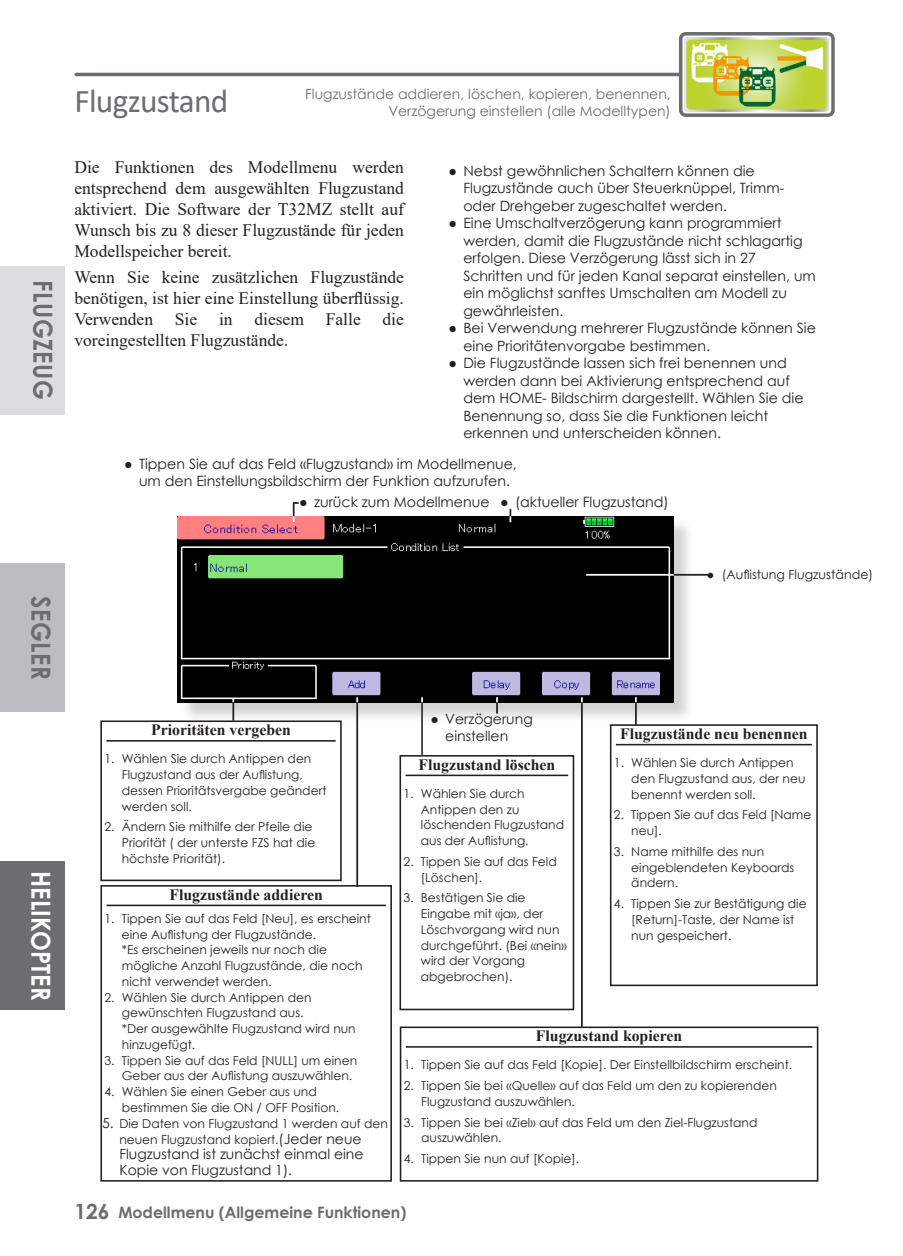
<style>
.page{position:relative;width:903px;height:1256px;background:#fff}
.page>*{position:absolute;margin:0;border:0;box-sizing:border-box;transform-origin:0 0}
.Titel_Grau_NEU{font:33.25px "Calibri";letter-spacing:-.02em;color:#6c6d70}
.t1{font:700 26.25px "Century Gothic";letter-spacing:.02em;color:#6c6d70;scale:.9 1}
.t2{font:700 26.25px "Century Gothic";color:#fff;scale:.9 1}
.SERIFEN_Text{font:17.5px/21px "Times New Roman";color:#231f20;text-align:justify}
.Title_Text_box_under{font:700 15.75px "Times New Roman";color:#231f20}
.t3{font:700 15.75px "Century Gothic";color:#6c6d70}
.t4{font:14.17px/17.5px "Century Gothic";color:#231f20}
.Beschriebtext_NEU{font:14px/17.5px "Century Gothic";color:#6c6d70;text-align:right}
.Nummerierung_Serifen{font:14px/15.8px "Century Gothic";color:#231f20}
.t5{font:12.6px "Century Gothic";color:#231f20}
.Nummerierung_Serifen-2{font:12.25px/15.8px "Century Gothic";color:#231f20}
.s1{font-size:14px}
.s2{font-size:21px}
</style>
<div class="page">
<hr style="left:76px;top:73px;width:751px;height:3px;background:#6c6d70">
<div style="left:0;top:265px;width:64px;height:149px;background:#dcdddf"></div>
<div style="left:0;top:563px;width:64px;height:149px;background:#bcbdc0"></div>
<div style="left:0;top:861px;width:64px;height:148px;background:#6c6d70"></div>
<div style="left:180px;top:518px;width:514px;height:205px;background:#231f20;opacity:.2"></div>
<img style="left:178px;top:516px;width:496px;height:186px">
<hr style="left:586px;top:573px;width:89px;height:2px;background:#fff">
<hr style="left:106px;top:739px;width:230px;height:2px;background:#231f20">
<div style="left:100px;top:720px;width:242px;height:161px;border:2px solid #231f20"></div>
<hr style="left:106px;top:904px;width:280px;height:2px;background:#231f20">
<div style="left:100px;top:884px;width:292px;height:297px;border:2px solid #231f20"></div>
<hr style="left:405px;top:774px;width:163px;height:2px;background:#231f20">
<div style="left:399px;top:754px;width:175px;height:255px;border:2px solid #231f20"></div>
<hr style="left:616px;top:743px;width:196px;height:2px;background:#231f20">
<div style="left:610px;top:724px;width:208px;height:261px;border:2px solid #231f20"></div>
<hr style="left:406px;top:1045px;width:406px;height:2px;background:#231f20">
<div style="left:400px;top:1026px;width:418px;height:155px;border:2px solid #231f20"></div>
<hr style="left:421px;top:702px;width:2px;height:52px;background:#231f20">
<hr style="left:674px;top:573px;width:35px;height:2px;background:#231f20">
<hr style="left:635px;top:702px;width:2px;height:22px;background:#231f20">
<hr style="left:581px;top:702px;width:2px;height:324px;background:#231f20">
<svg style="left:496px;top:697px;width:2px;height:16px"></svg>
<hr style="left:356px;top:702px;width:2px;height:184px;background:#231f20">
<svg style="left:292px;top:502px;width:8px;height:20px"></svg>
<svg style="left:509px;top:509px;width:2px;height:13px"></svg>
<img style="left:685px;top:37px;width:144px;height:75px">
<div style="left:679px;top:32px;width:156px;height:85px;border:4px solid #6c6d70;border-radius:5px"></div>
<svg style="left:232px;top:697px;width:2px;height:23px"></svg>
<h2 class="t1" style="left:63px;top:280px;width:134px;rotate:90deg">FLUGZEUG</h2>
<p class="Titel_Grau_NEU" style="left:74px;top:77px;width:155px">Flugzustand</p>
<p class="Beschriebtext_NEU" style="left:305px;top:85px;width:367px">Flugzustände addieren, löschen, kopieren, benennen,<br>Verzögerung einstellen (alle Modelltypen)</p>
<p class="SERIFEN_Text" style="left:74px;top:156px;width:331px">Die Funktionen des Modellmenu werden entsprechend dem ausgewählten Flugzustand aktiviert. Die Software der T32MZ stellt auf Wunsch bis zu 8 dieser Flugzustände für jeden Modellspeicher bereit.</p>
<p class="SERIFEN_Text" style="left:74px;top:266px;width:331px">Wenn Sie keine zusätzlichen Flugzustände benötigen, ist hier eine Einstellung überflüssig.<br>Verwenden Sie in diesem Falle die voreingestellten Flugzustände.</p>
<p class="t4" style="left:463px;top:161px;width:322px;text-indent:-15px">● Nebst gewöhnlichen Schaltern können die<br>Flugzustände auch über Steuerknüppel, Trimm&shy;oder Drehgeber zugeschaltet werden.</p>
<p class="t4" style="left:463px;top:214px;width:354px;text-indent:-15px">● Eine Umschaltverzögerung kann programmiert werden, damit die Flugzustände nicht schlagartig erfolgen. Diese Verzögerung lässt sich in 27<br>Schritten und für jeden Kanal separat einstellen, um ein möglichst sanftes Umschalten am Modell zu gewährleisten.</p>
<p class="t4" style="left:463px;top:319px;width:354px;text-indent:-15px">● Bei Verwendung mehrerer Flugzustände können Sie eine Prioritätenvorgabe bestimmen.</p>
<p class="t4" style="left:463px;top:354px;width:342px;text-indent:-15px">● Die Flugzustände lassen sich frei benennen und werden dann bei Aktivierung entsprechend auf dem HOME- Bildschirm dargestellt. Wählen Sie die Benennung so, dass Sie die Funktionen leicht erkennen und unterscheiden können.</p>
<p class="t4" style="left:124px;top:454px;width:394px;text-align:center">● Tippen Sie auf das Feld «Flugzustand» im Modellmenue, um den Einstellungsbildschirm der Funktion aufzurufen.</p>
<p class="t4" style="left:299px;top:493px;width:192px">● zurück zum Modellmenue</p>
<p class="t4" style="left:500px;top:492px;width:170px">● (aktueller Flugzustand)</p>
<h2 class="t1" style="left:61px;top:596px;width:94px;rotate:90deg">SEGLER</h2>
<h2 class="t2" style="left:61px;top:871px;width:145px;rotate:90deg">HELIKOPTER</h2>
<p class="t5" style="left:707px;top:565px;width:168px">● (Auflistung Flugzustände)</p>
<p class="Title_Text_box_under" style="left:151px;top:718px;width:141px">Prioritäten vergeben</p>
<p class="Nummerierung_Serifen-2" style="left:122px;top:750px;width:206px;text-indent:-17px">1. Wählen Sie durch Antippen den<br>Flugzustand aus der Auflistung, dessen Prioritätsvergabe geändert werden soll.</p>
<p class="Nummerierung_Serifen-2" style="left:122px;top:818px;width:195px;text-indent:-17px">2. Ändern Sie mithilfe der Pfeile die<br>Priorität ( der unterste FZS hat die höchste Priorität).</p>
<p class="Title_Text_box_under" style="left:170px;top:882px;width:155px">Flugzustände addieren</p>
<p class="Nummerierung_Serifen-2" style="left:122px;top:910px;width:251px;text-indent:-17px">1. Tippen Sie auf das Feld [Neu], es erscheint eine Auflistung der Flugzustände.</p>
<p class="Nummerierung_Serifen-2" style="left:122px;top:941px;width:242px">*Es erscheinen jeweils nur noch die mögliche Anzahl Flugzustände, die noch nicht verwendet werden.</p>
<p class="Nummerierung_Serifen-2" style="left:122px;top:988px;width:191px;text-indent:-17px">2. Wählen Sie durch Antippen den gewünschten Flugzustand aus.</p>
<p class="Nummerierung_Serifen-2" style="left:122px;top:1020px;width:235px">*Der ausgewählte Flugzustand wird nun hinzugefügt.</p>
<p class="Nummerierung_Serifen-2" style="left:122px;top:1051px;width:237px;text-indent:-17px">3. Tippen Sie auf das Feld [NULL] um einen<br>Geber aus der Auflistung auszuwählen.</p>
<p class="Nummerierung_Serifen-2" style="left:122px;top:1083px;width:219px;text-indent:-17px">4. Wählen Sie einen Geber aus und bestimmen Sie die ON / OFF Position.</p>
<p class="Nummerierung_Serifen-2" style="left:119px;top:1114px;width:270px;text-indent:-17px"><span class="s1">5.</span> Die Daten von Flugzustand 1 werden auf den neuen Flugzustand kopiert.<span class="s1">(Jeder neue</span></p>
<p class="Nummerierung_Serifen" style="left:119px;top:1145px;width:246px">Flugzustand ist zunächst einmal eine<br>Kopie von Flugzustand 1).</p>
<p class="Nummerierung_Serifen" style="left:445px;top:709px;width:89px;line-height:17.5px;text-indent:-15px">● Verzögerung einstellen</p>
<p class="Title_Text_box_under" style="left:418px;top:752px;width:138px">Flugzustand löschen</p>
<p class="Nummerierung_Serifen-2" style="left:421px;top:785px;width:145px;text-indent:-17px">1. Wählen Sie durch<br>Antippen den zu löschenden Flugzustand aus der Auflistung.</p>
<p class="Nummerierung_Serifen-2" style="left:421px;top:853px;width:137px;text-indent:-17px">2. Tippen Sie auf das Feld [Löschen].</p>
<p class="Nummerierung_Serifen-2" style="left:421px;top:889px;width:147px;text-indent:-17px">3. Bestätigen Sie die<br>Eingabe mit «ja», der<br>Löschvorgang wird nun durchgeführt. (Bei «nein» wird der Vorgang abgebrochen).</p>
<p class="Title_Text_box_under" style="left:620px;top:722px;width:189px">Flugzustände neu benennen</p>
<p class="Nummerierung_Serifen-2" style="left:631px;top:754px;width:176px;text-indent:-17px">1. Wählen Sie durch Antippen den Flugzustand aus, der neu benennt werden soll.</p>
<p class="Nummerierung_Serifen-2" style="left:631px;top:806px;width:181px;text-indent:-17px">2. Tippen Sie auf das Feld [Name neu].</p>
<p class="Nummerierung_Serifen-2" style="left:631px;top:843px;width:165px;text-indent:-17px">3. Name mithilfe des nun eingeblendeten Keyboards ändern.</p>
<p class="Nummerierung_Serifen-2" style="left:631px;top:895px;width:177px;text-indent:-17px">4. Tippen Sie zur Bestätigung die [Return]-Taste, der Name ist nun gespeichert.</p>
<p class="Title_Text_box_under" style="left:536px;top:1024px;width:148px">Flugzustand kopieren</p>
<p class="Nummerierung_Serifen-2" style="left:404px;top:1056px;width:390px">1. Tippen Sie auf das Feld [Kopie]. Der Einstellbildschirm erscheint.</p>
<p class="Nummerierung_Serifen-2" style="left:421px;top:1077px;width:357px;text-indent:-17px">2. Tippen Sie bei «Quelle» auf das Feld um den zu kopierenden<br>Flugzustand auszuwählen.</p>
<p class="Nummerierung_Serifen-2" style="left:421px;top:1113px;width:338px;text-indent:-17px">3. Tippen Sie bei «Ziel» auf das Feld um den Ziel-Flugzustand auszuwählen.</p>
<p class="Nummerierung_Serifen-2" style="left:404px;top:1150px;width:177px">4. Tippen Sie nun auf [Kopie].</p>
<p class="t3" style="left:74px;top:1199px;width:333px"><span class="s2">126</span> Modellmenu (Allgemeine Funktionen)</p>
</div>
